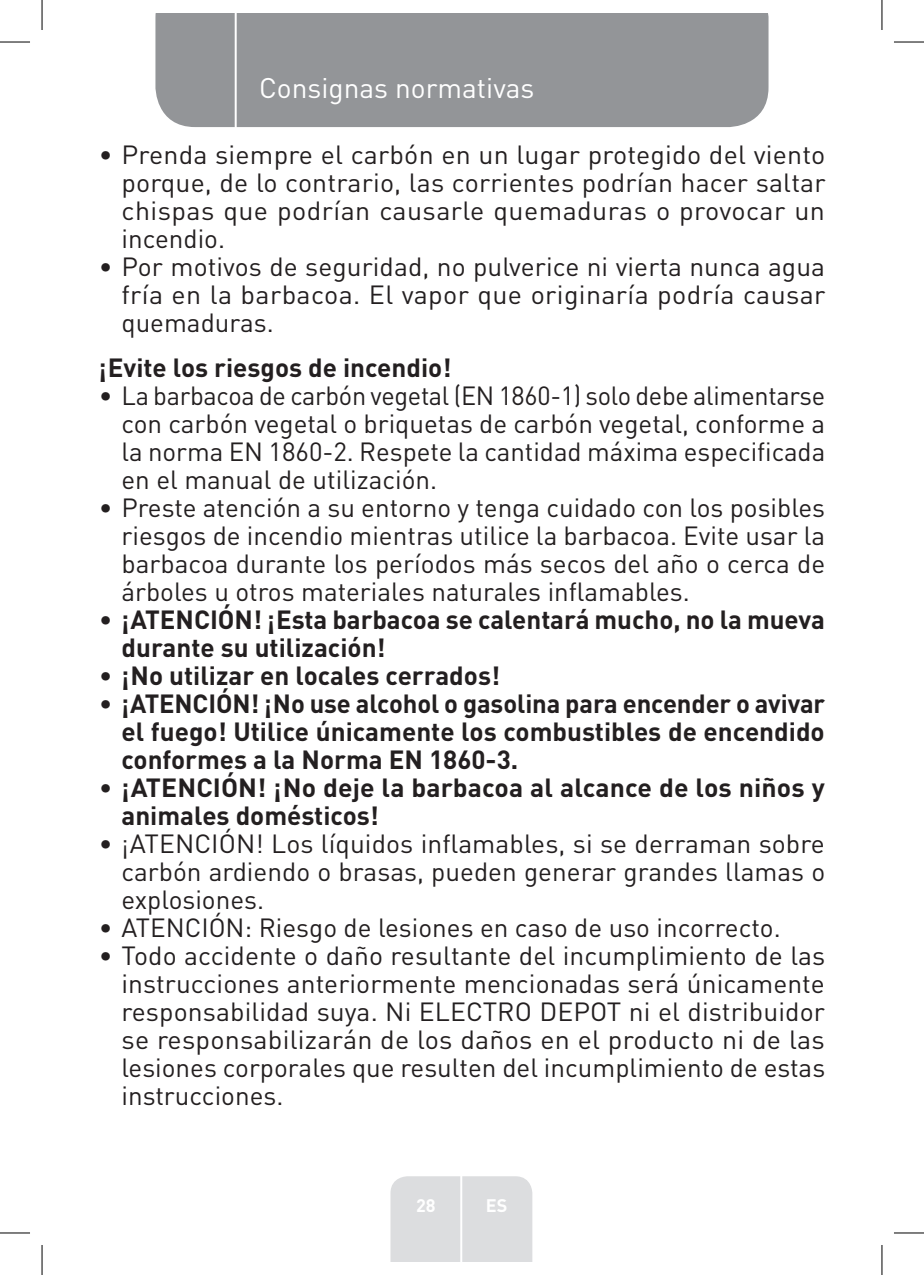
<style>
.page{position:relative;width:924px;height:1275px;background:#fff}
.page>*{position:absolute;margin:0;border:0;box-sizing:border-box;transform-origin:0 0}
.t1{font:28px "DIN Pro";color:#fff}
.t2{font:26px/28px "DIN Pro";color:#231f20;text-align:justify}
.t3{font:700 26px/28px "DIN Pro";color:#231f20}
.t4{font:700 18px "DIN Pro";color:#fff}
.s1{font-weight:400}
</style>
<div class="page">
<div style="left:155px;top:14px;width:613px;height:113px;background:#939598"></div>
<div style="left:390px;top:1176px;width:142px;height:85px;background:#dcdddf"></div>
<hr style="left:460px;top:1153px;width:2px;height:108px;background:#fff">
<hr style="left:234px;top:14px;width:2px;height:116px;background:#fff">
<hr style="left:0;top:42px;width:30px;height:1px;background:#000">
<hr style="left:893px;top:42px;width:30px;height:1px;background:#000">
<hr style="left:0;top:1232px;width:30px;height:1px;background:#000">
<hr style="left:893px;top:1232px;width:30px;height:1px;background:#000">
<hr style="left:42px;top:0;width:1px;height:30px;background:#000">
<hr style="left:42px;top:1245px;width:1px;height:30px;background:#000">
<hr style="left:881px;top:0;width:1px;height:30px;background:#000">
<hr style="left:881px;top:1245px;width:1px;height:30px;background:#000">
<p class="t1" style="left:259px;top:69px;width:277px">Consignas normativas</p>
<p class="t2" style="left:121px;top:139px;width:705px;text-indent:-23px">• Prenda siempre el carbón en un lugar protegido del viento porque, de lo contrario, las corrientes podrían hacer saltar chispas que podrían causarle quemaduras o provocar un incendio.</p>
<p class="t2" style="left:121px;top:251px;width:705px;text-indent:-23px">• Por motivos de seguridad, no pulverice ni vierta nunca agua fría en la barbacoa. El vapor que originaría podría causar quemaduras.</p>
<p class="t3" style="left:99px;top:350px;width:354px">¡Evite los riesgos de incendio!</p>
<p class="t2" style="left:121px;top:380px;width:705px;text-indent:-23px">• La barbacoa de carbón vegetal (EN 1860-1) solo debe alimentarse con carbón vegetal o briquetas de carbón vegetal, conforme a la norma EN 1860-2. Respete la cantidad máxima especificada en el manual de utilización.</p>
<p class="t2" style="left:121px;top:492px;width:704px;text-indent:-23px">• Preste atención a su entorno y tenga cuidado con los posibles riesgos de incendio mientras utilice la barbacoa. Evite usar la barbacoa durante los períodos más secos del año o cerca de árboles u otros materiales naturales inflamables.</p>
<p class="t3" style="left:121px;top:602px;width:704px;text-indent:-23px"><span class="s1">•</span> ¡ATENCIÓN! ¡Esta barbacoa se calentará mucho, no la mueva durante su utilización!</p>
<p class="t3" style="left:99px;top:658px;width:402px"><span class="s1">•</span> ¡No utilizar en locales cerrados!</p>
<p class="t3" style="left:121px;top:686px;width:705px;text-align:justify;text-indent:-23px"><span class="s1">•</span> ¡ATENCIÓN! ¡No use alcohol o gasolina para encender o avivar el fuego! Utilice únicamente los combustibles de encendido conformes a la Norma EN 1860-3.</p>
<p class="t3" style="left:121px;top:770px;width:704px;text-indent:-23px"><span class="s1">•</span> ¡ATENCIÓN! ¡No deje la barbacoa al alcance de los niños y animales domésticos!</p>
<p class="t2" style="left:121px;top:828px;width:705px;text-indent:-23px">• ¡ATENCIÓN! Los líquidos inflamables, si se derraman sobre carbón ardiendo o brasas, pueden generar grandes llamas o explosiones.</p>
<p class="t2" style="left:99px;top:912px;width:683px">• ATENCIÓN: Riesgo de lesiones en caso de uso incorrecto.</p>
<p class="t2" style="left:121px;top:940px;width:705px;text-indent:-23px">• Todo accidente o daño resultante del incumplimiento de las instrucciones anteriormente mencionadas será únicamente responsabilidad suya. Ni ELECTRO DEPOT ni el distribuidor se responsabilizarán de los daños en el producto ni de las lesiones corporales que resulten del incumplimiento de estas instrucciones.</p>
<p class="t4" style="left:416px;top:1190px;width:21px">28</p>
<p class="t4" style="left:485px;top:1190px;width:23px">ES</p>
</div>
